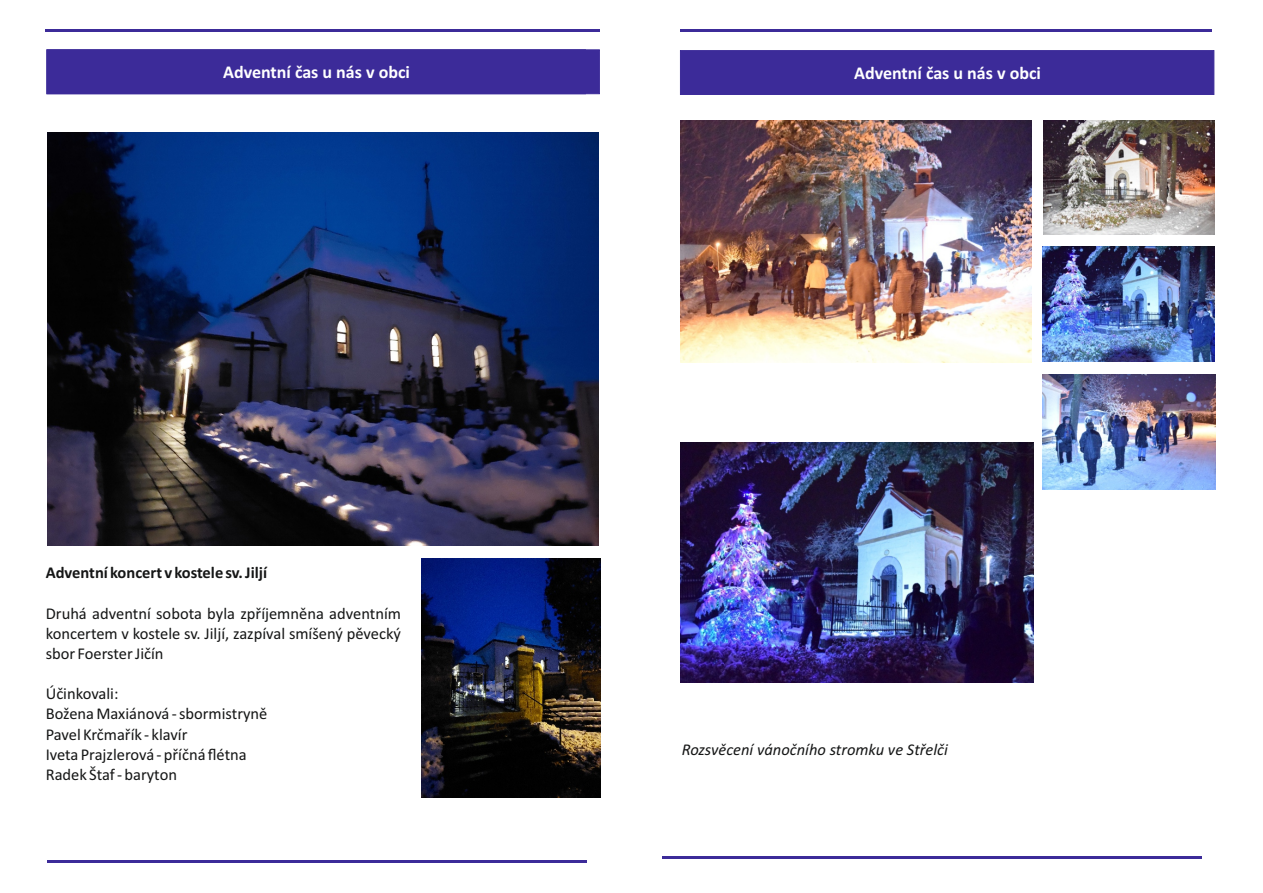
<style>
.page{position:relative;width:1263px;height:893px;background:#fff}
.page>*{position:absolute;margin:0;border:0;box-sizing:border-box;transform-origin:0 0}
.t1{font:700 18px "Calibri";color:#fff}
.t2{font:16.5px/20.1px "Calibri";color:#151616;text-align:justify}
.t3{font:italic 16.5px "Calibri";color:#151616}
.t4{font:700 16.5px "Calibri";color:#151616}
</style>
<div class="page">
<img style="left:48px;top:132px;width:551px;height:414px">
<div style="left:46px;top:49px;width:554px;height:46px;background:#3c2b99"></div>
<hr style="left:46px;top:30px;width:554px;height:2px;background:#3c2b99">
<img style="left:421px;top:558px;width:179px;height:239px">
<hr style="left:48px;top:860px;width:539px;height:2px;background:#3c2b99">
<div style="left:680px;top:50px;width:535px;height:45px;background:#3c2b99"></div>
<hr style="left:662px;top:856px;width:540px;height:2px;background:#3c2b99">
<hr style="left:680px;top:29px;width:532px;height:2px;background:#3c2b99">
<img style="left:681px;top:121px;width:350px;height:242px">
<img style="left:1044px;top:121px;width:170px;height:114px">
<img style="left:1043px;top:247px;width:171px;height:114px">
<img style="left:681px;top:443px;width:352px;height:240px">
<img style="left:1042px;top:374px;width:173px;height:116px">
<p class="t1" style="left:223px;top:64px;width:188px">Adventní čas u nás v obci</p>
<p class="t4" style="left:46px;top:566px;width:223px">Adventní koncert v kostele sv. Jiljí</p>
<p class="t2" style="left:46px;top:604px;width:357px">Druhá adventní sobota byla zpříjemněna adventním koncertem v kostele sv. Jiljí, zazpíval smíšený pěvecký sbor Foerster Jičín</p>
<p class="t2" style="left:46px;top:685px;width:74px">Účinkovali:</p>
<p class="t2" style="left:46px;top:705px;width:223px">Božena Maxiánová - sbormistryně</p>
<p class="t2" style="left:46px;top:725px;width:143px">Pavel Krčmařík - klavír</p>
<p class="t2" style="left:46px;top:745px;width:203px">Iveta Prajzlerová - příčná flétna</p>
<p class="t2" style="left:46px;top:766px;width:133px">Radek Štaf - baryton</p>
<p class="t1" style="left:854px;top:65px;width:188px">Adventní čas u nás v obci</p>
<p class="t3" style="left:682px;top:742px;width:268px">Rozsvěcení vánočního stromku ve Střelči</p>
</div>
